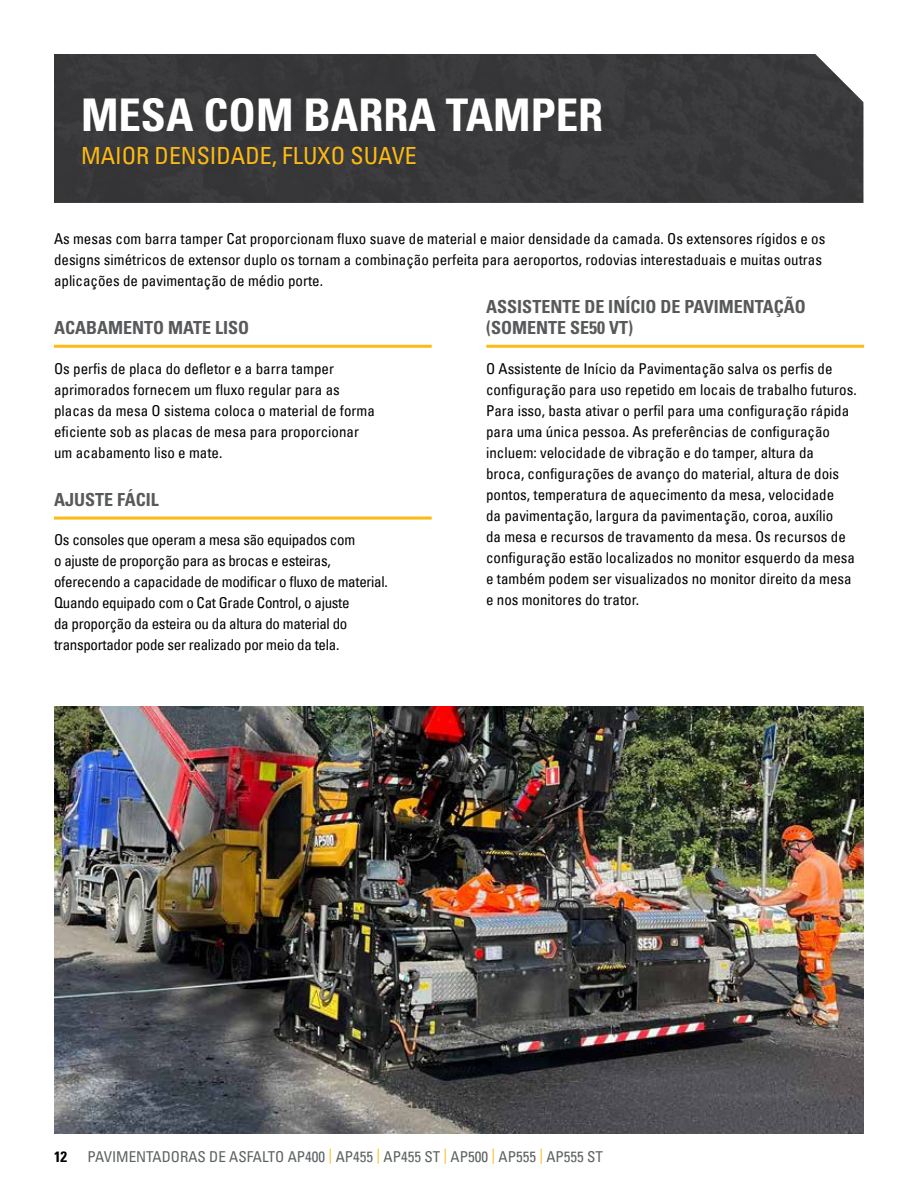
<style>
.page{position:relative;width:918px;height:1188px;background:#fff}
.page>*{position:absolute;margin:0;border:0;box-sizing:border-box;transform-origin:0 0}
.t1{font:700 condensed 45px "Univers LT Std";color:#fff}
.t2{font:condensed 23.7px "Univers LT";color:#fdba12}
.t3{font:700 condensed 18px/21.6px "Univers LT Std";color:#58595b}
.t4{font:condensed 15px/21px "Univers LT";color:#000}
.t5{font:condensed 15px/21px "Univers LT";letter-spacing:-.02em;color:#000}
.t6{font:condensed 15px "Univers LT";color:#5e6263}
.t7{font:700 condensed 15px "Univers LT Std";color:#000}
.s1{color:#fdba12}
</style>
<div class="page">
<div style="left:54px;top:54px;width:809px;height:149px;background:#383739"></div>
<img style="left:54px;top:706px;width:810px;height:428px">
<hr style="left:54px;top:345px;width:378px;height:3px;background:#fdba12">
<hr style="left:486px;top:345px;width:378px;height:3px;background:#fdba12">
<hr style="left:54px;top:517px;width:378px;height:3px;background:#fdba12">
<h1 class="t1" style="left:81px;top:87px;width:524px">MESA COM BARRA TAMPER</h1>
<h2 class="t2" style="left:81px;top:141px;width:337px">MAIOR DENSIDADE, FLUXO SUAVE</h2>
<p class="t4" style="left:54px;top:228px;width:773px">As mesas com barra tamper Cat proporcionam fluxo suave de material e maior densidade da camada. Os extensores rígidos e os designs simétricos de extensor duplo os tornam a combinação perfeita para aeroportos, rodovias interestaduais e muitas outras aplicações de pavimentação de médio porte.</p>
<p class="t3" style="left:54px;top:317px;width:196px">ACABAMENTO MATE LISO</p>
<p class="t4" style="left:54px;top:358px;width:322px">Os perfis de placa do defletor e a barra tamper aprimorados fornecem um fluxo regular para as placas da mesa O sistema coloca o material de forma eficiente sob as placas de mesa para proporcionar um acabamento liso e mate.</p>
<p class="t3" style="left:486px;top:295px;width:321px">ASSISTENTE DE INÍCIO DE PAVIMENTAÇÃO (SOMENTE SE50 VT)</p>
<p class="t4" style="left:486px;top:358px;width:372px">O Assistente de Início da Pavimentação salva os perfis de configuração para uso repetido em locais de trabalho futuros.<br>Para isso, basta ativar o perfil para uma configuração rápida para uma única pessoa. As preferências de configuração incluem: velocidade de vibração e do tamper, altura da<br>broca, configurações de avanço do material, altura de dois pontos, temperatura de aquecimento da mesa, velocidade<br>da pavimentação, largura da pavimentação, coroa, auxílio<br>da mesa e recursos de travamento da mesa. Os recursos de configuração estão localizados no monitor esquerdo da mesa e também podem ser visualizados no monitor direito da mesa e nos monitores do trator.</p>
<p class="t3" style="left:54px;top:489px;width:106px">AJUSTE FÁCIL</p>
<p class="t5" style="left:54px;top:529px;width:335px">Os consoles que operam a mesa são equipados com<br>o ajuste de proporção para as brocas e esteiras, oferecendo a capacidade de modificar o fluxo de material.<br>Quando equipado com o Cat Grade Control, o ajuste<br>da proporção da esteira ou da altura do material do transportador pode ser realizado por meio da tela.</p>
<p class="t7" style="left:54px;top:1147px;width:15px">12</p>
<p class="t6" style="left:87px;top:1147px;width:517px">PAVIMENTADORAS DE ASFALTO AP400 <span class="s1">|</span> AP455 <span class="s1">|</span> AP455 ST <span class="s1">|</span> AP500 <span class="s1">|</span> AP555 <span class="s1">|</span> AP555 ST</p>
</div>
